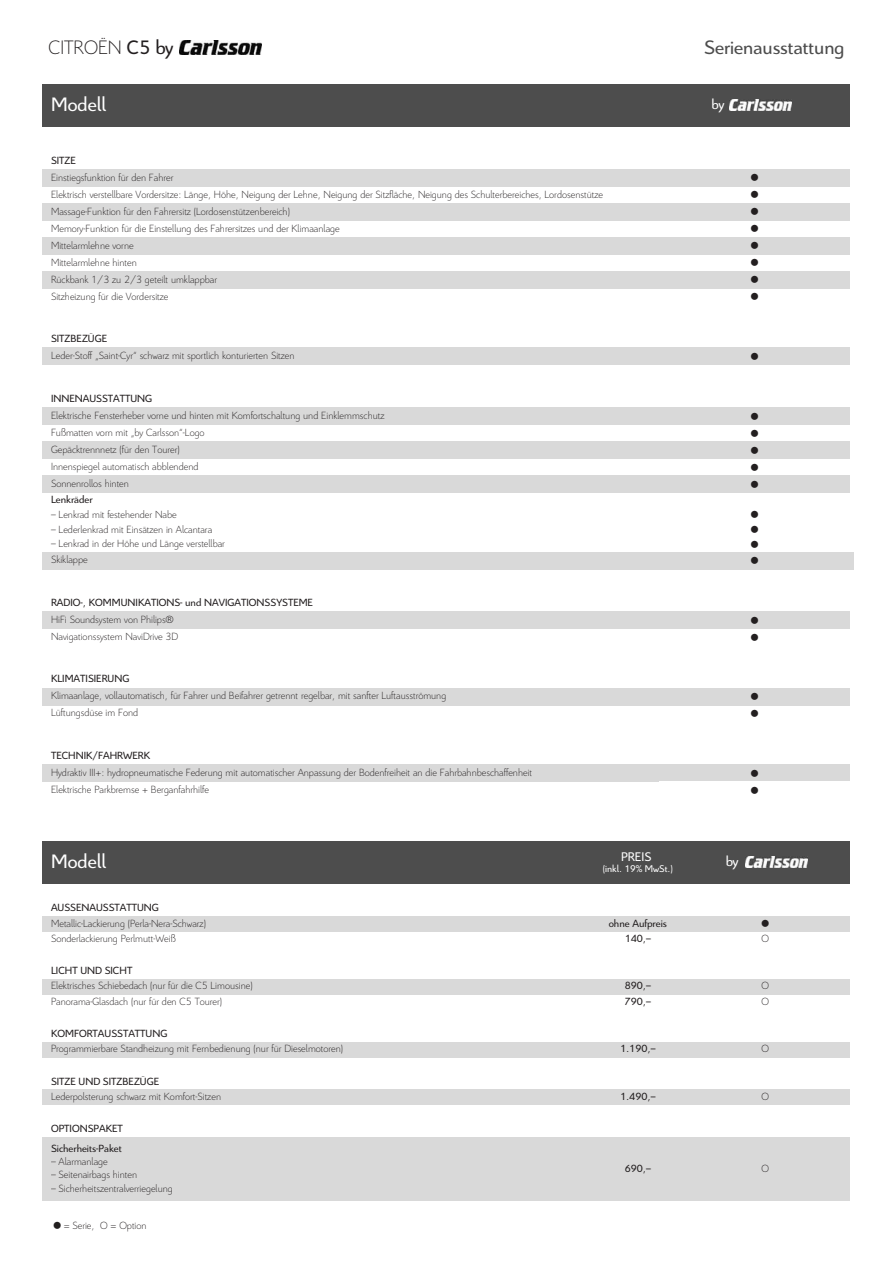
<style>
.page{position:relative;width:893px;height:1263px;background:#fff}
.page>*{position:absolute;margin:0;border:0;box-sizing:border-box;transform-origin:0 0}
.t1{font:25.5px/30.9px "Legacy Sans";color:#231f20}
.t2{font:21px "Citroen";color:#4d4d4d}
.t3{font:21px "Citroen";color:#fff}
.t4{font:300 21px "Citroen";color:#231f20}
.t5{font:15px "Citroen";color:#fff}
.t6{font:13.5px "Citroen";color:#fff}
.t7{font:300 11.25px/17px "Citroen";color:#231f20}
.t8{font:11.25px/15.3px "Citroen";color:#231f20}
.t9{font:10.5px "Citroen";color:#fff}
.s1{font-weight:400}
.s2{font-family:"Legacy Sans";font-weight:400;font-size:25.5px}
</style>
<div class="page">
<div style="left:43px;top:84px;width:807px;height:43px;background:#4d4d4d"></div>
<div style="left:43px;top:169px;width:807px;height:17px;background:#d9d9d9"></div>
<div style="left:43px;top:203px;width:807px;height:17px;background:#d9d9d9"></div>
<div style="left:43px;top:237px;width:807px;height:17px;background:#d9d9d9"></div>
<div style="left:43px;top:271px;width:807px;height:17px;background:#d9d9d9"></div>
<div style="left:43px;top:348px;width:807px;height:17px;background:#d9d9d9"></div>
<div style="left:43px;top:407px;width:807px;height:17px;background:#d9d9d9"></div>
<div style="left:43px;top:441px;width:807px;height:17px;background:#d9d9d9"></div>
<div style="left:43px;top:475px;width:807px;height:17px;background:#d9d9d9"></div>
<div style="left:43px;top:552px;width:810px;height:17px;background:#d9d9d9"></div>
<div style="left:43px;top:612px;width:807px;height:17px;background:#d9d9d9"></div>
<div style="left:43px;top:688px;width:807px;height:17px;background:#d9d9d9"></div>
<div style="left:43px;top:765px;width:807px;height:17px;background:#d9d9d9"></div>
<img style="left:180px;top:40px;width:82px;height:15px">
<img style="left:729px;top:99px;width:62px;height:11px">
<div style="left:43px;top:841px;width:807px;height:43px;background:#4d4d4d"></div>
<div style="left:43px;top:916px;width:807px;height:15px;background:#d9d9d9"></div>
<div style="left:43px;top:979px;width:807px;height:15px;background:#d9d9d9"></div>
<div style="left:43px;top:1042px;width:807px;height:15px;background:#d9d9d9"></div>
<div style="left:43px;top:1089px;width:807px;height:16px;background:#d9d9d9"></div>
<div style="left:43px;top:1137px;width:807px;height:64px;background:#d9d9d9"></div>
<img style="left:746px;top:856px;width:62px;height:11px">
<h2 class="t4" style="left:49px;top:39px;width:126px">CITROËN <span class="s1">C5 by</span></h2>
<h2 class="t3" style="left:51px;top:96px;width:56px">Modell</h2>
<p class="t8" style="left:51px;top:153px;width:26px">SITZE</p>
<h2 class="t2" style="left:704px;top:39px;width:142px">Serienausstattung</h2>
<h3 class="t5" style="left:711px;top:99px;width:14px">by</h3>
<p class="t7" style="left:51px;top:169px;width:553px">Einstiegsfunktion für den Fahrer<br>Elektrisch verstellbare Vordersitze: Länge, Höhe, Neigung der Lehne, Neigung der Sitzfläche, Neigung des Schulterbereiches, Lordosenstütze Massage-Funktion für den Fahrersitz (Lordosenstützenbereich)<br>Memory-Funktion für die Einstellung des Fahrersitzes und der Klimaanlage</p>
<h1 class="t1" style="left:751px;top:165px;width:9px">•</h1>
<h1 class="t1" style="left:751px;top:182px;width:9px">•</h1>
<h1 class="t1" style="left:751px;top:199px;width:9px">•</h1>
<h1 class="t1" style="left:751px;top:216px;width:9px">•</h1>
<p class="t7" style="left:51px;top:238px;width:168px">Mittelarmlehne vorne<br>Mittelarmlehne hinten<br>Rückbank 1/3 zu 2/3 geteilt umklappbar<br>Sitzheizung für die Vordersitze</p>
<h1 class="t1" style="left:751px;top:233px;width:9px">•</h1>
<h1 class="t1" style="left:751px;top:250px;width:9px">•</h1>
<h1 class="t1" style="left:751px;top:267px;width:9px">•</h1>
<h1 class="t1" style="left:751px;top:284px;width:9px">•</h1>
<p class="t8" style="left:51px;top:332px;width:58px">SITZBEZÜGE</p>
<p class="t7" style="left:51px;top:348px;width:245px">Leder-Stoff „Saint-Cyr“ schwarz mit sportlich konturierten Sitzen</p>
<h1 class="t1" style="left:751px;top:344px;width:9px">•</h1>
<p class="t8" style="left:51px;top:391px;width:103px">INNENAUSSTATTUNG</p>
<p class="t7" style="left:51px;top:408px;width:335px">Elektrische Fensterheber vorne und hinten mit Komfortschaltung und Einklemmschutz<br>Fußmatten vorn mit „by Carlsson“-Logo<br>Gepäcktrennnetz (für den Tourer)</p>
<h1 class="t1" style="left:751px;top:404px;width:9px">•</h1>
<h1 class="t1" style="left:751px;top:421px;width:9px">•</h1>
<h1 class="t1" style="left:751px;top:438px;width:9px">•</h1>
<p class="t7" style="left:51px;top:459px;width:149px">Innenspiegel automatisch abblendend<br>Sonnenrollos hinten</p>
<p class="t8" style="left:51px;top:492px;width:43px">Lenkräder</p>
<p class="t7" style="left:51px;top:506px;width:127px">– Lenkrad mit festehender Nabe</p>
<p class="t7" style="left:51px;top:521px;width:163px">– Lederlenkrad mit Einsätzen in Alcantara</p>
<p class="t7" style="left:51px;top:537px;width:175px;line-height:15.9px">– Lenkrad in der Höhe und Länge verstellbar<br>Skiklappe</p>
<h1 class="t1" style="left:751px;top:455px;width:9px">•</h1>
<h1 class="t1" style="left:751px;top:472px;width:9px">• •</h1>
<h1 class="t1" style="left:751px;top:517px;width:9px">•</h1>
<h1 class="t1" style="left:751px;top:532px;width:9px">•</h1>
<h1 class="t1" style="left:751px;top:548px;width:9px">•</h1>
<p class="t8" style="left:51px;top:595px;width:264px">RADIO-, KOMMUNIKATIONS- und NAVIGATIONSSYSTEME</p>
<p class="t7" style="left:51px;top:612px;width:129px">HiFi Soundsystem von Philips®<br>Navigationssystem NaviDrive 3D</p>
<h1 class="t1" style="left:751px;top:608px;width:9px">•</h1>
<h1 class="t1" style="left:751px;top:625px;width:9px">•</h1>
<p class="t8" style="left:51px;top:672px;width:80px">KLIMATISIERUNG</p>
<p class="t7" style="left:51px;top:688px;width:397px">Klimaanlage, vollautomatisch, für Fahrer und Beifahrer getrennt regelbar, mit sanfter Luftausströmung<br>Lüftungsdüse im Fond</p>
<h1 class="t1" style="left:751px;top:684px;width:9px">•</h1>
<h1 class="t1" style="left:751px;top:701px;width:9px">•</h1>
<p class="t8" style="left:51px;top:749px;width:101px">TECHNIK/FAHRWERK</p>
<p class="t7" style="left:51px;top:765px;width:483px">Hydraktiv III+: hydropneumatische Federung mit automatischer Anpassung der Bodenfreiheit an die Fahrbahnbeschaffenheit<br>Elektrische Parkbremse + Berganfahrhilfe</p>
<h1 class="t1" style="left:751px;top:761px;width:9px">•</h1>
<h1 class="t1" style="left:751px;top:778px;width:9px">•</h1>
<h2 class="t3" style="left:51px;top:853px;width:56px">Modell</h2>
<p class="t8" style="left:51px;top:901px;width:109px">AUSSENAUSSTATTUNG</p>
<p class="t7" style="left:51px;top:916px;width:156px;line-height:15.3px">Metallic-Lackierung (Perla-Nera-Schwarz)<br>Sonderlackierung Perlmutt-Weiß</p>
<p class="t8" style="left:51px;top:964px;width:83px">LICHT UND SICHT</p>
<p class="t7" style="left:51px;top:979px;width:203px;line-height:15.3px">Elektrisches Schiebedach (nur für die C5 Limousine)<br>Panorama-Glasdach (nur für den C5 Tourer)</p>
<p class="t8" style="left:51px;top:1027px;width:118px">KOMFORTAUSSTATTUNG</p>
<p class="t7" style="left:51px;top:1041px;width:294px">Programmierbare Standheizung mit Fernbedienung (nur für Dieselmotoren)</p>
<p class="t8" style="left:51px;top:1074px;width:110px">SITZE UND SITZBEZÜGE</p>
<p class="t7" style="left:51px;top:1089px;width:172px">Lederpolsterung schwarz mit Komfort-Sitzen</p>
<p class="t8" style="left:51px;top:1120px;width:73px;line-height:20px">OPTIONSPAKET<br>Sicherheits-Paket</p>
<p class="t7" style="left:51px;top:1154px;width:58px">– Alarmanlage</p>
<p class="t7" style="left:51px;top:1167px;width:88px">– Seitenairbags hinten</p>
<p class="t7" style="left:51px;top:1180px;width:123px">– Sicherheitszentralverriegelung</p>
<p class="t7" style="left:54px;top:1218px;width:94px"><span class="s2">•</span> = Serie, O = Option</p>
<p class="t6" style="left:621px;top:851px;width:32px">PREIS</p>
<p class="t9" style="left:603px;top:864px;width:72px">(inkl. 19% MwSt.)</p>
<h3 class="t5" style="left:726px;top:855px;width:14px">by</h3>
<p class="t8" style="left:609px;top:916px;width:60px;text-align:center">ohne Aufpreis<br>140,–</p>
<h1 class="t1" style="left:762px;top:911px;width:9px">•<sub>O</sub></h1>
<p class="t8" style="left:625px;top:979px;width:28px">890,–<br>790,–</p>
<p class="t7" style="left:762px;top:979px;width:9px;line-height:15.3px">O<br>O</p>
<p class="t8" style="left:620px;top:1042px;width:37px">1.190,–</p>
<p class="t7" style="left:762px;top:1041px;width:9px">O</p>
<p class="t8" style="left:620px;top:1090px;width:37px">1.490,–</p>
<p class="t7" style="left:762px;top:1089px;width:9px">O</p>
<p class="t8" style="left:625px;top:1161px;width:28px">690,–</p>
<p class="t7" style="left:762px;top:1161px;width:9px">O</p>
</div>
